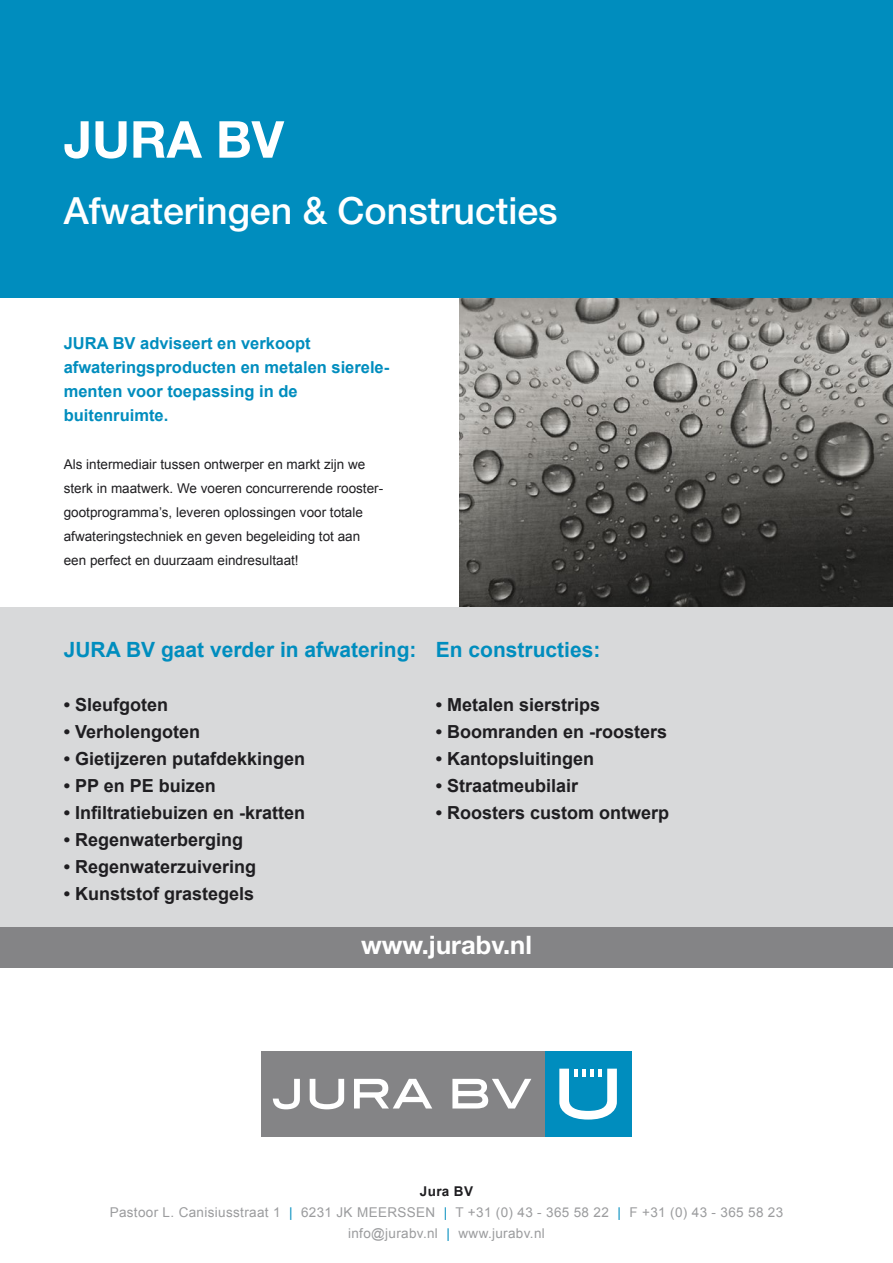
<style>
.page{position:relative;width:893px;height:1263px;background:#fff}
.page>*{position:absolute;margin:0;border:0;box-sizing:border-box;transform-origin:0 0}
.t1{font:700 51px "Helvetica Neue LT Std";color:#fff}
.t2{font:500 37.5px "Helvetica Neue LT Std";color:#fff}
.t3{font:700 25.5px "Helvetica Neue LT Std";color:#fff}
.t4{font:700 21px "Arial";color:#008dbe}
.t5{font:700 18px "Arial";color:#1f1e21}
.t6{font:700 16.5px/24px "Arial";color:#008dbe}
.t7{font:13.5px/24px "Arial";color:#1f1e21}
.t8{font:13.5px/21px "Arial";letter-spacing:.025em;color:#9b9c9e;text-align:center}
.s1{font-weight:700;color:#1f1e21}
.s2{color:#008dbe}
</style>
<div class="page">
<img style="left:459px;top:298px;width:434px;height:310px">
<div style="left:0;top:608px;width:893px;height:319px;background:#d8d9da"></div>
<div style="left:0;top:927px;width:893px;height:41px;background:#848486"></div>
<div style="left:0;top:0;width:893px;height:298px;background:#008dbe"></div>
<div style="left:261px;top:1051px;width:285px;height:86px;background:#848486"></div>
<div style="left:545px;top:1051px;width:86px;height:86px;background:#008dbe"></div>
<svg style="left:273px;top:1079px;width:27px;height:30px"></svg>
<svg style="left:310px;top:1079px;width:34px;height:30px"></svg>
<svg style="left:354px;top:1079px;width:78px;height:29px"></svg>
<svg style="left:452px;top:1079px;width:79px;height:29px"></svg>
<svg style="left:559px;top:1069px;width:58px;height:50px"></svg>
<h1 class="t1" style="left:64px;top:108px;width:222px">JURA BV</h1>
<h2 class="t2" style="left:64px;top:188px;width:495px">Afwateringen &amp; Constructies</h2>
<p class="t6" style="left:64px;top:332px;width:327px">JURA BV adviseert en verkoopt afwateringsproducten en metalen sierele&shy;menten voor toepassing in de buitenruimte.</p>
<p class="t7" style="left:64px;top:453px;width:321px">Als intermediair tussen ontwerper en markt zijn we sterk in maatwerk. We voeren concurrerende rooster&shy;gootprogramma’s, leveren oplossingen voor totale afwateringstechniek en geven begeleiding tot aan een perfect en duurzaam eindresultaat!</p>
<p class="t4" style="left:64px;top:638px;width:354px">JURA BV gaat verder in afwatering:</p>
<p class="t5" style="left:64px;top:695px;width:106px">• Sleufgoten</p>
<p class="t5" style="left:64px;top:722px;width:138px">• Verholengoten</p>
<p class="t5" style="left:64px;top:749px;width:243px">• Gietijzeren putafdekkingen</p>
<p class="t5" style="left:64px;top:776px;width:154px">• PP en PE buizen</p>
<p class="t5" style="left:64px;top:803px;width:243px">• Infiltratiebuizen en -kratten</p>
<p class="t5" style="left:64px;top:830px;width:181px">• Regenwaterberging</p>
<p class="t5" style="left:64px;top:857px;width:194px">• Regenwaterzuivering</p>
<p class="t5" style="left:64px;top:884px;width:192px">• Kunststof grastegels</p>
<p class="t4" style="left:436px;top:638px;width:166px">En constructies:</p>
<p class="t5" style="left:436px;top:695px;width:166px">• Metalen sierstrips</p>
<p class="t5" style="left:436px;top:722px;width:233px">• Boomranden en -roosters</p>
<p class="t5" style="left:436px;top:749px;width:160px">• Kantopsluitingen</p>
<p class="t5" style="left:436px;top:776px;width:144px">• Straatmeubilair</p>
<p class="t5" style="left:436px;top:803px;width:235px">• Roosters custom ontwerp</p>
<h3 class="t3" style="left:361px;top:929px;width:172px">www.jurabv.nl</h3>
<p class="t8" style="left:110px;top:1180px;width:675px"><span class="s1">Jura BV<br></span>Pastoor L. Canisiusstraat 1 <span class="s2">|</span> 6231 JK MEERSSEN <span class="s2">|</span> T +31 (0) 43 - 365 58 22 <span class="s2">|</span> F +31 (0) 43 - 365 58 23 info@jurabv.nl <span class="s2">|</span> www.jurabv.nl</p>
</div>
